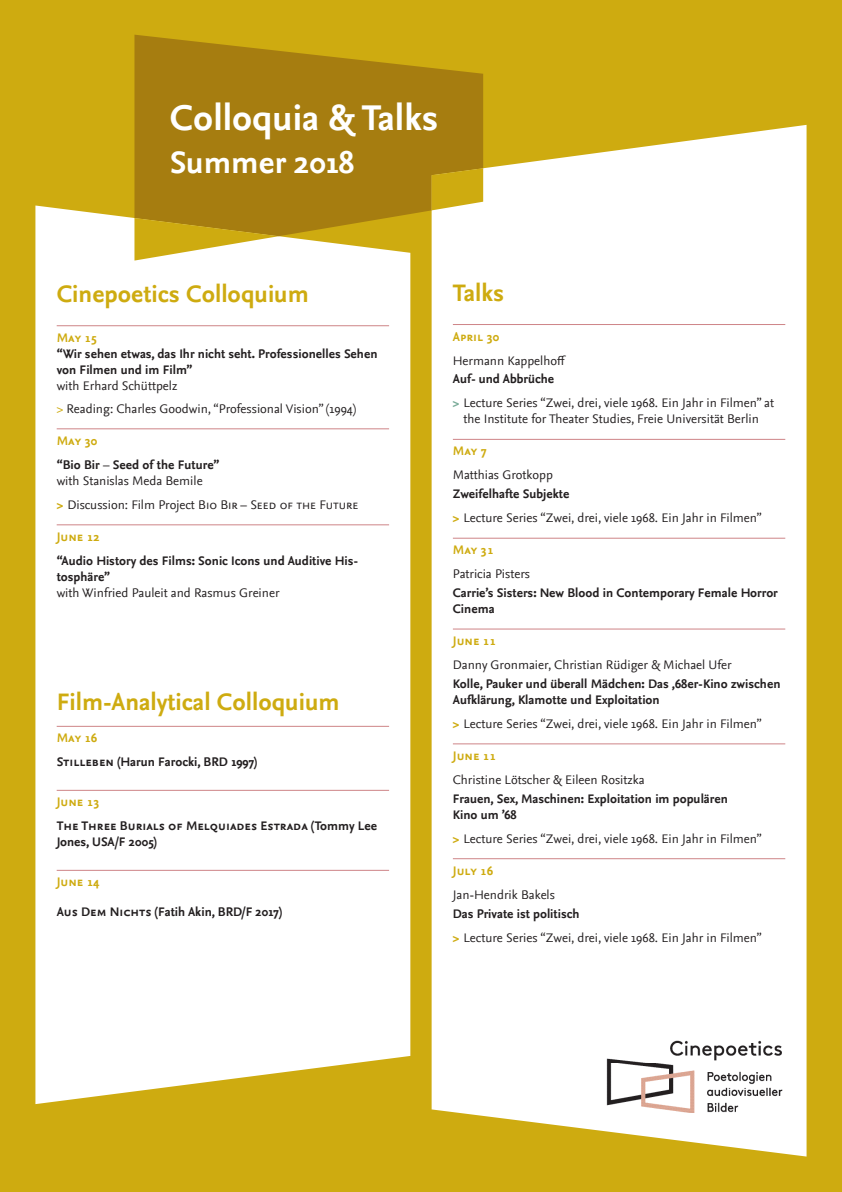
<style>
.page{position:relative;width:842px;height:1192px;background:#ceab10}
.page>*{position:absolute;margin:0;border:0;box-sizing:border-box;transform-origin:0 0}
.t1{font:700 37.5px "Nexus Sans";color:#fff}
.t2{font:700 32.5px "Nexus Sans";color:#fff}
.t3{font:700 25px "Nexus Sans";color:#ceab10}
.t4{font:13px/24px "Nexus Sans";color:#231f20}
.t5{font:700 13px/16px "Nexus Sans";color:#231f20}
.t6{font:13px "Nexus Sans Bold SC";color:#ceab10}
.t7{font:13px/24px "Nexus Sans Bold SC";color:#231f20}
.s1{color:#ceab10}
.s2{font-family:"Nexus Sans Regular SC";font-weight:400}
.s3{font-weight:400}
.s4{font-weight:700;color:#ceab10}
.s5{font-family:"Nexus Sans Regular SC"}
.s6{font-family:"Nexus Sans Bold SC";font-weight:400}
.s7{font-family:"Nexus Sans";font-weight:700}
.s8{font-weight:700}
.s9{font-weight:700;color:#79ab98}
</style>
<div class="page">
<div style="left:35px;top:206px;width:375px;height:898px;background:#fff"></div>
<div style="left:432px;top:125px;width:374px;height:1032px;background:#fff"></div>
<hr style="left:57px;top:325px;width:332px;height:1px;background:#ce8487">
<hr style="left:57px;top:429px;width:332px;height:1px;background:#ce8487">
<hr style="left:57px;top:525px;width:332px;height:1px;background:#ce8487">
<hr style="left:57px;top:726px;width:332px;height:1px;background:#ce8487">
<hr style="left:57px;top:790px;width:332px;height:1px;background:#ce8487">
<hr style="left:57px;top:870px;width:332px;height:1px;background:#ce8487">
<hr style="left:453px;top:324px;width:332px;height:1px;background:#ce8487">
<hr style="left:453px;top:439px;width:332px;height:1px;background:#ce8487">
<hr style="left:453px;top:538px;width:332px;height:1px;background:#ce8487">
<hr style="left:453px;top:629px;width:332px;height:1px;background:#ce8487">
<hr style="left:453px;top:744px;width:332px;height:1px;background:#ce8487">
<hr style="left:453px;top:858px;width:332px;height:1px;background:#ce8487">
<img style="left:606px;top:1039px;width:176px;height:76px">
<svg style="left:134px;top:35px;width:349px;height:201px;background:#ad8514"></svg>
<svg style="left:134px;top:218px;width:145px;height:43px"></svg>
<svg style="left:432px;top:168px;width:51px;height:42px"></svg>
<h1 class="t1" style="left:170px;top:97px;width:270px">Colloquia &amp; Talks</h1>
<h2 class="t2" style="left:170px;top:144px;width:186px">Summer 2018</h2>
<h3 class="t3" style="left:57px;top:279px;width:254px">Cinepoetics Colloquium</h3>
<p class="t6" style="left:57px;top:330px;width:42px">May 15</p>
<p class="t5" style="left:57px;top:346px;width:322px">“Wir sehen etwas, das Ihr nicht seht. Professionelles Sehen von Filmen und im Film”</p>
<p class="t4" style="left:57px;top:374px;width:301px;line-height:23.1px">with Erhard Schüttpelz<br><span class="s1">&gt;</span> Reading: Charles Goodwin, “Professional Vision” (1994)</p>
<p class="t6" style="left:57px;top:433px;width:42px">May 30</p>
<p class="t5" style="left:57px;top:457px;width:164px">“Bio Bir <span class="s2">–</span> Seed of the Future” <span class="s3">with Stanislas Meda Bemile</span></p>
<p class="t4" style="left:57px;top:493px;width:303px"><span class="s4">&gt;</span> Discussion: Film Project <span class="s5">Bio Bir – Seed of the Future</span></p>
<p class="t6" style="left:57px;top:529px;width:44px">June 12</p>
<p class="t5" style="left:57px;top:553px;width:303px">“Audio History des Films: Sonic Icons und Auditive His&shy;tosphäre”</p>
<p class="t4" style="left:57px;top:581px;width:224px">with Winfried Pauleit and Rasmus Greiner</p>
<h3 class="t3" style="left:57px;top:688px;width:285px">Film-Analytical Colloquium</h3>
<p class="t6" style="left:57px;top:731px;width:42px">May 16</p>
<p class="t5" style="left:57px;top:754px;width:202px"><span class="s6">Stilleben</span> (Harun Farocki, BRD 1997)</p>
<p class="t7" style="left:57px;top:790px;width:322px"><span class="s1">June 13<br></span>The Three Burials of Melquiades Estrada <span class="s7">(Tommy Lee</span></p>
<p class="t5" style="left:57px;top:834px;width:102px">Jones, USA/F 2005)</p>
<p class="t6" style="left:57px;top:875px;width:44px">June 14</p>
<p class="t5" style="left:57px;top:904px;width:227px"><span class="s6">Aus Dem Nichts</span> (Fatih Akin, BRD/F 2017)</p>
<h3 class="t3" style="left:453px;top:278px;width:53px">Talks</h3>
<p class="t6" style="left:453px;top:329px;width:48px">April 30</p>
<p class="t4" style="left:453px;top:348px;width:115px">Hermann Kappelhoff</p>
<p class="t4" style="left:453px;top:367px;width:323px"><span class="s8">Auf- und Abbrüche<br></span><span class="s9">&gt;</span> Lecture Series “Zwei, drei, viele 1968. Ein Jahr in Filmen” at</p>
<p class="t4" style="left:463px;top:407px;width:297px">the Institute for Theater Studies, Freie Universität Berlin</p>
<p class="t6" style="left:453px;top:444px;width:36px">May 7</p>
<p class="t4" style="left:453px;top:463px;width:102px">Matthias Grotkopp</p>
<p class="t4" style="left:453px;top:482px;width:310px"><span class="s8">Zweifelhafte Subjekte<br></span><span class="s4">&gt;</span> Lecture Series “Zwei, drei, viele 1968. Ein Jahr in Filmen”</p>
<p class="t6" style="left:453px;top:543px;width:42px">May 31</p>
<p class="t4" style="left:453px;top:562px;width:79px">Patricia Pisters</p>
<p class="t5" style="left:453px;top:585px;width:326px">Carrie’s Sisters: New Blood in Contemporary Female Horror<br>Cinema</p>
<p class="t6" style="left:453px;top:633px;width:44px">June 11</p>
<p class="t4" style="left:453px;top:653px;width:280px">Danny Gronmaier, Christian Rüdiger &amp; Michael Ufer</p>
<p class="t5" style="left:453px;top:676px;width:329px">Kolle, Pauker und überall Mädchen: Das ‚68er-Kino zwischen<br>Aufklärung, Klamotte und Exploitation</p>
<p class="t4" style="left:453px;top:712px;width:310px"><span class="s4">&gt;</span> Lecture Series “Zwei, drei, viele 1968. Ein Jahr in Filmen”</p>
<p class="t6" style="left:453px;top:748px;width:44px">June 11</p>
<p class="t4" style="left:453px;top:768px;width:193px">Christine Lötscher &amp; Eileen Rositzka</p>
<p class="t5" style="left:453px;top:791px;width:277px">Frauen, Sex, Maschinen: Exploitation im populären<br>Kino um ’68</p>
<p class="t4" style="left:453px;top:827px;width:310px"><span class="s4">&gt;</span> Lecture Series “Zwei, drei, viele 1968. Ein Jahr in Filmen”</p>
<p class="t6" style="left:453px;top:863px;width:42px">July 16</p>
<p class="t4" style="left:453px;top:883px;width:104px">Jan-Hendrik Bakels</p>
<p class="t4" style="left:453px;top:901px;width:310px"><span class="s8">Das Private ist politisch<br></span><span class="s4">&gt;</span> Lecture Series “Zwei, drei, viele 1968. Ein Jahr in Filmen”</p>
</div>
